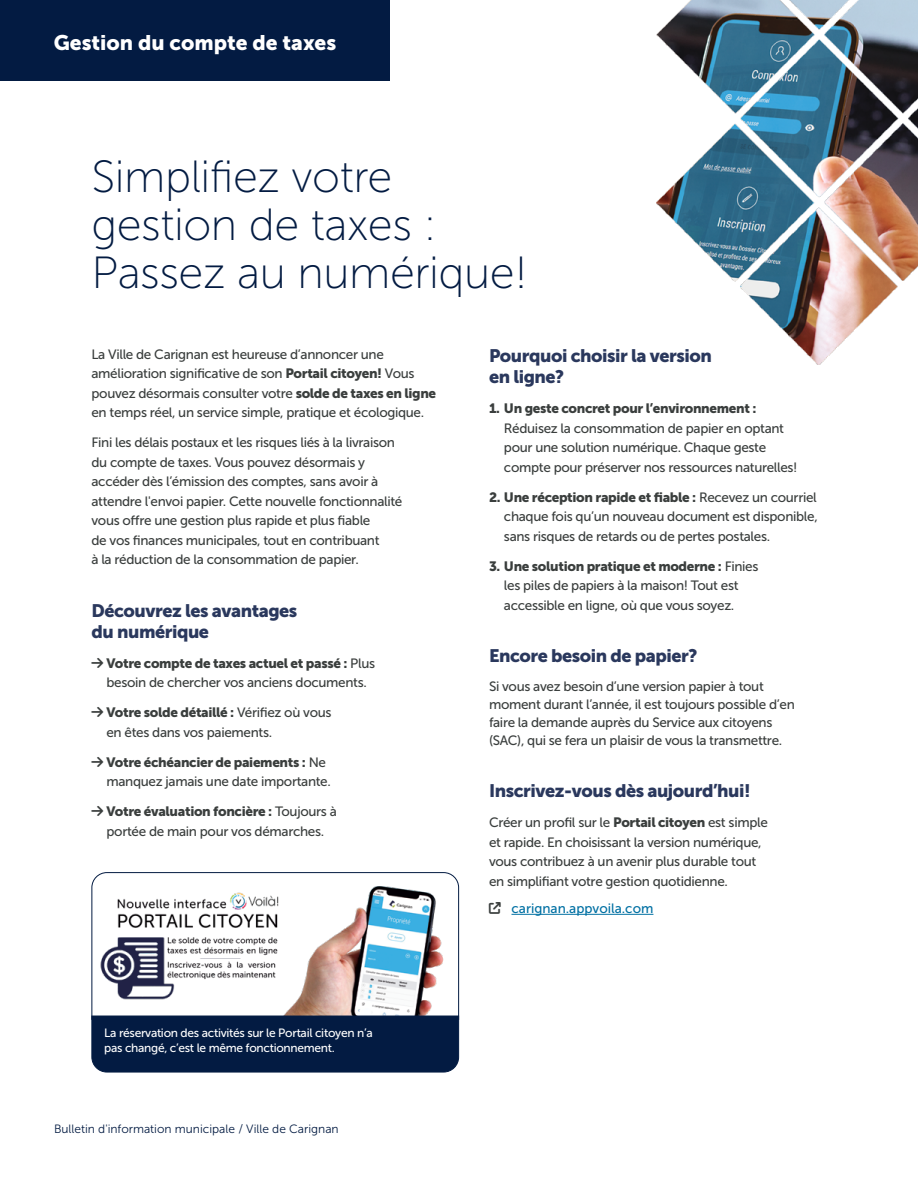
<style>
.page{position:relative;width:918px;height:1188px;background:#fff}
.page>*{position:absolute;margin:0;border:0;box-sizing:border-box;transform-origin:0 0}
.t1{font:45px/48px "Museo Sans 100";letter-spacing:-.01em;color:#031b42}
.t2{font:21px "Museo Sans 900";color:#fff}
.t3{font:18px/21px "Museo Sans 900";letter-spacing:-.025em;color:#2a385d}
.t4{font:13.5px/19.5px "Museo Sans 500";letter-spacing:-.025em;color:#3a3e3d}
.t5{font:13.5px "Museo Sans 900";letter-spacing:-.025em;color:#3a3e3d}
.t6{font:13.5px "Museo Sans 500";color:#0070a3}
.t7{font:12px/15px "Museo Sans 500";letter-spacing:-.025em;color:#fff}
.t8{font:12px "Museo Sans 300";color:#031b42}
.s1{font-family:"Museo Sans 900"}
.s2{font-family:"Museo Sans 500"}
</style>
<div class="page">
<hr style="left:512px;top:914px;width:141px;height:1px;background:#0070a3">
<img style="left:656px;top:0;width:262px;height:364px">
<div style="left:0;top:0;width:390px;height:81px;background:#031b42"></div>
<svg style="left:91px;top:872px;width:368px;height:143px"></svg>
<div style="left:91px;top:1015px;width:368px;height:58px;background:#031b42"></div>
<h2 class="t2" style="left:54px;top:31px;width:284px">Gestion du compte de taxes</h2>
<h1 class="t1" style="left:92px;top:153px;width:438px">Simplifiez votre gestion de taxes :<br>Passez au numérique!</h1>
<p class="t4" style="left:92px;top:345px;width:346px">La Ville de Carignan est heureuse d’annoncer une amélioration significative de son <span class="s1">Portail citoyen!</span> Vous pouvez désormais consulter votre <span class="s1">solde de taxes en ligne </span>en temps réel, un service simple, pratique et écologique.</p>
<p class="t4" style="left:92px;top:433px;width:312px">Fini les délais postaux et les risques liés à la livraison du compte de taxes. Vous pouvez désormais y accéder dès l’émission des comptes, sans avoir à attendre l'envoi papier. Cette nouvelle fonctionnalité vous offre une gestion plus rapide et plus fiable<br>de vos finances municipales, tout en contribuant<br>à la réduction de la consommation de papier.</p>
<h3 class="t3" style="left:92px;top:600px;width:207px">Découvrez les avantages du numérique</h3>
<p class="t5" style="left:106px;top:656px;width:270px">Votre compte de taxes actuel et passé : <span class="s2">Plus</span></p>
<p class="t4" style="left:106px;top:673px;width:262px">besoin de chercher vos anciens documents.</p>
<p class="t5" style="left:106px;top:705px;width:227px">Votre solde détaillé : <span class="s2">Vérifiez où vous</span></p>
<p class="t4" style="left:106px;top:723px;width:167px">en êtes dans vos paiements.</p>
<p class="t5" style="left:106px;top:755px;width:221px">Votre échéancier de paiements : <span class="s2">Ne</span></p>
<p class="t4" style="left:106px;top:772px;width:226px">manquez jamais une date importante.</p>
<p class="t5" style="left:106px;top:804px;width:232px">Votre évaluation foncière : <span class="s2">Toujours à</span></p>
<p class="t4" style="left:106px;top:822px;width:219px">portée de main pour vos démarches.</p>
<p class="t7" style="left:104px;top:1026px;width:270px">La réservation des activités sur le Portail citoyen n’a pas changé, c’est le même fonctionnement.</p>
<p class="t8" style="left:54px;top:1123px;width:286px">Bulletin d'information municipale / Ville de Carignan</p>
<h3 class="t3" style="left:489px;top:345px;width:224px">Pourquoi choisir la version en ligne?</h3>
<p class="t5" style="left:489px;top:401px;width:269px">1. Un geste concret pour l’environnement :</p>
<p class="t4" style="left:504px;top:418px;width:295px">Réduisez la consommation de papier en optant pour une solution numérique. Chaque geste compte pour préserver nos ressources naturelles!</p>
<p class="t5" style="left:489px;top:489px;width:329px">2. Une réception rapide et fiable : <span class="s2">Recevez un courriel</span></p>
<p class="t4" style="left:504px;top:507px;width:315px">chaque fois qu’un nouveau document est disponible, sans risques de retards ou de pertes postales.</p>
<p class="t5" style="left:489px;top:558px;width:271px">3. Une solution pratique et moderne : <span class="s2">Finies</span></p>
<p class="t4" style="left:504px;top:576px;width:236px">les piles de papiers à la maison! Tout est accessible en ligne, où que vous soyez.</p>
<h3 class="t3" style="left:489px;top:645px;width:210px">Encore besoin de papier?</h3>
<p class="t4" style="left:489px;top:677px;width:307px;line-height:18px">Si vous avez besoin d’une version papier à tout moment durant l’année, il est toujours possible d’en faire la demande auprès du Service aux citoyens (SAC), qui se fera un plaisir de vous la transmettre.</p>
<h3 class="t3" style="left:489px;top:780px;width:263px">Inscrivez-vous dès aujourd’hui!</h3>
<p class="t4" style="left:489px;top:813px;width:280px">Créer un profil sur le <span class="s1">Portail citoyen</span> est simple et rapide. En choisissant la version numérique, vous contribuez à un avenir plus durable tout en simplifiant votre gestion quotidienne.</p>
<p class="t6" style="left:512px;top:901px;width:143px">carignan.appvoila.com</p>
</div>
